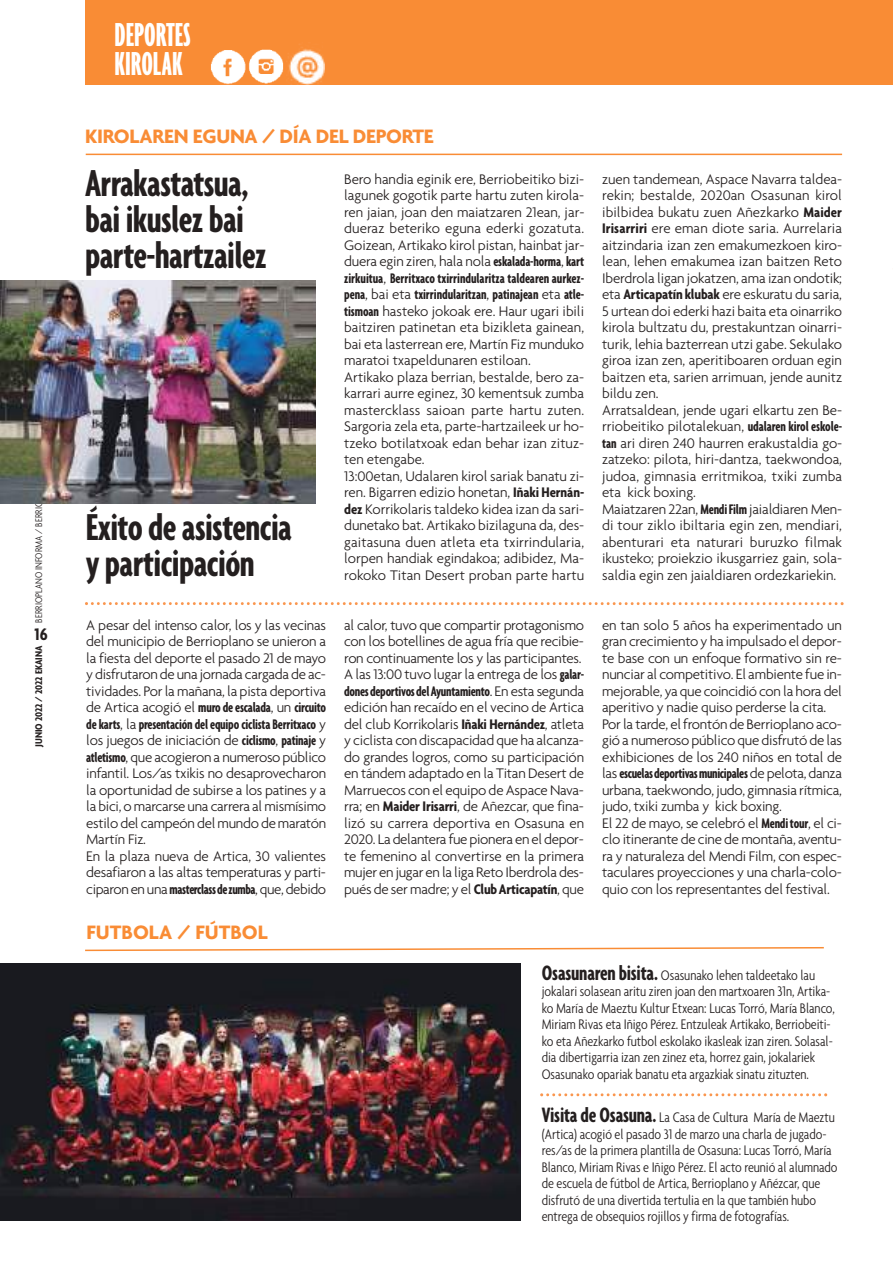
<style>
.page{position:relative;width:893px;height:1263px;background:#fff}
.page>*{position:absolute;margin:0;border:0;box-sizing:border-box;transform-origin:0 0}
.t1{font:700 extra-condensed 40.5px/36px "Agenda";letter-spacing:-.015em;color:#241f1f}
.t2{font:700 ultra-condensed 36px/28.5px "Agenda";color:#fff}
.t3{font:700 21px "Agenda";letter-spacing:-.015em;color:#f98c35}
.t4{font:700 condensed 18px "Agenda";color:#241f1f}
.t5{font:300 15px/16.5px "Agenda";letter-spacing:-.015em;color:#241f1f}
.t6{font:300 condensed 15px/16.5px "Agenda";letter-spacing:-.005em;color:#241f1f}
.t7{font:300 condensed 10.5px "Agenda";color:#241f1f}
.t8{font:700 condensed 10.5px "Agenda";color:#241f1f}
.s1{font-weight:700;font-stretch:extra-condensed}
.s2{font-weight:700;font-stretch:condensed}
.s3{font-weight:700;font-stretch:extra-condensed;font-size:22.5px}
</style>
<div class="page">
<div style="left:85px;top:0;width:808px;height:85px;background:#f98c35"></div>
<img style="left:210px;top:50px;width:36px;height:35px">
<img style="left:288px;top:47px;width:36px;height:38px">
<img style="left:249px;top:49px;width:35px;height:35px">
<img style="left:0;top:963px;width:520px;height:257px">
<svg style="left:540px;top:1093px;width:287px;height:3px"></svg>
<svg style="left:85px;top:947px;width:739px;height:5px"></svg>
<hr style="left:86px;top:154px;width:756px;height:1px;background:#f98c35">
<img style="left:0;top:280px;width:315px;height:224px">
<svg style="left:85px;top:602px;width:759px;height:3px"></svg>
<p class="t7" style="left:33px;top:623px;width:180px;rotate:-90deg">BERRIOPLANO INFORMA / BERRIOBEITIko AHOTSA</p>
<p class="t4" style="left:35px;top:623px;width:15px">16</p>
<p class="t8" style="left:33px;top:747px;width:103px;rotate:-90deg">JUNIO 2022 / 2022 EKAINA</p>
<h2 class="t2" style="left:114px;top:20px;width:78px">DEPORTES<br>KIROLAK</h2>
<h3 class="t3" style="left:85px;top:123px;width:350px">KIROLAREN EGUNA / DÍA DEL DEPORTE</h3>
<p class="t5" style="left:344px;top:170px;width:242px">Bero handia eginik ere, Berriobeitiko bizi&shy;lagunek gogotik parte hartu zuten kirola&shy;ren jaian, joan den maiatzaren 21ean, jar&shy;dueraz beteriko eguna ederki gozatuta.<br>Goizean, Artikako kirol pistan, hainbat jar&shy;duera egin ziren, hala nola <span class="s1">eskalada-horma</span>, <span class="s1">kart zirkuitua</span>, <span class="s1">Berritxaco txirrindularitza taldearen aurkez&shy;pena</span>, bai eta <span class="s1">txirrindularitzan</span>, <span class="s1">patinajean</span> eta <span class="s1">atle&shy;tismoan</span> hasteko jokoak ere. Haur ugari ibili baitziren patinetan eta bizikleta gainean, bai eta lasterrean ere, Martín Fiz munduko maratoi txapeldunaren estiloan.<br>Artikako plaza berrian, bestalde, bero za&shy;karrari aurre eginez, 30 kementsuk zumba mastercklass saioan parte hartu zuten.<br>Sargoria zela eta, parte-hartzaileek ur ho&shy;tzeko botilatxoak edan behar izan zituz&shy;ten etengabe.<br>13:00etan, Udalaren kirol sariak banatu zi&shy;ren. Bigarren edizio honetan, <span class="s2">Iñaki Hernán&shy;dez</span> Korrikolaris taldeko kidea izan da sari&shy;dunetako bat. Artikako bizilaguna da, des&shy;gaitasuna duen atleta eta txirrindularia, lorpen handiak egindakoa; adibidez, Ma&shy;rokoko Titan Desert proban parte hartu</p>
<p class="t5" style="left:602px;top:170px;width:242px">zuen tandemean, Aspace Navarra taldea&shy;rekin; bestalde, 2020an Osasunan kirol ibilbidea bukatu zuen Añezkarko <span class="s2">Maider Irisarriri</span> ere eman diote saria. Aurrelaria aitzindaria izan zen emakumezkoen kiro&shy;lean, lehen emakumea izan baitzen Reto Iberdrola ligan jokatzen, ama izan ondotik; eta <span class="s2">Articapatín klubak</span> ere eskuratu du saria, 5 urtean doi ederki hazi baita eta oinarriko kirola bultzatu du, prestakuntzan oinarri&shy;turik, lehia bazterrean utzi gabe. Sekulako giroa izan zen, aperitiboaren orduan egin baitzen eta, sarien arrimuan, jende aunitz bildu zen.<br>Arratsaldean, jende ugari elkartu zen Be&shy;rriobeitiko pilotalekuan, <span class="s1">udalaren kirol eskole&shy;tan</span> ari diren 240 haurren erakustaldia go&shy;zatzeko: pilota, hiri-dantza, taekwondoa, judoa, gimnasia erritmikoa, txiki zumba eta kick boxing.<br>Maiatzaren 22an, <span class="s1">MendiFilm</span> jaialdiaren Men&shy;di tour ziklo ibiltaria egin zen, mendiari, abenturari eta naturari buruzko filmak ikusteko; proiekzio ikusgarriez gain, sola&shy;saldia egin zen jaialdiaren ordezkariekin.</p>
<h1 class="t1" style="left:85px;top:164px;width:183px">Arrakastatsua, bai ikuslezbai parte-hartzailez</h1>
<h1 class="t1" style="left:86px;top:508px;width:208px">Éxitodeasistencia yparticipación</h1>
<p class="t5" style="left:86px;top:616px;width:241px">A pesar del intenso calor, los y las vecinas del municipio de Berrioplano se unieron a la fiesta del deporte el pasado 21 de mayo y disfrutaron de una jornada cargada de ac&shy;tividades. Por la mañana, la pista deportiva de Artica acogió el <span class="s1">murodeescalada</span>, un <span class="s1">circuito dekarts</span>, la <span class="s1">presentacióndelequipociclistaBerritxaco</span> y los juegos de iniciación de <span class="s1">ciclismo</span>, <span class="s1">patinaje</span> y <span class="s1">atletismo</span>, que acogieron a numeroso público infantil. Los/as txikis no desaprovecharon la oportunidad de subirse a los patines y a la bici, o marcarse una carrera al mismísimo estilo del campeón del mundo de maratón Martín Fiz.<br>En la plaza nueva de Artica, 30 valientes desafiaron a las altas temperaturas y parti&shy;ciparonenuna<span class="s1">masterclassdezumba</span>,que,debido</p>
<p class="t5" style="left:344px;top:616px;width:242px">al calor, tuvo que compartir protagonismo con los botellines de agua fría que recibie&shy;ron continuamente los y las participantes.<br>A las 13:00 tuvo lugar la entrega de los <span class="s1">galar&shy;donesdeportivosdelAyuntamiento</span>. En esta segunda edición han recaído en el vecino de Artica del club Korrikolaris <span class="s2">Iñaki Hernández</span>, atleta y ciclista con discapacidad que ha alcanza&shy;do grandes logros, como su participación en tándem adaptado en la Titan Desert de Marruecos con el equipo de Aspace Nava&shy;rra; en <span class="s2">Maider Irisarri</span>, de Añezcar, que fina&shy;lizó su carrera deportiva en Osasuna en 2020. La delantera fue pionera en el depor&shy;te femenino al convertirse en la primera mujer en jugar en la liga Reto Iberdrola des&shy;pués de ser madre; y el <span class="s2">ClubArticapatín</span>, que</p>
<p class="t5" style="left:602px;top:616px;width:241px">en tan solo 5 años ha experimentado un gran crecimiento y ha impulsado el depor&shy;te base con un enfoque formativo sin re&shy;nunciar al competitivo. El ambiente fue in&shy;mejorable, ya que coincidió con la hora del aperitivo y nadie quiso perderse la cita.<br>Por la tarde, el frontón de Berrioplano aco&shy;gió a numeroso público que disfrutó de las exhibiciones de los 240 niños en total de las <span class="s1">escuelasdeportivasmunicipales</span> de pelota, danza urbana, taekwondo, judo, gimnasia rítmica, judo, txiki zumba y kick boxing.<br>El 22 de mayo, se celebró el <span class="s1">Menditour</span>, el ci&shy;clo itinerante de cine de montaña, aventu&shy;ra y naturaleza del Mendi Film, con espec&shy;taculares proyecciones y una charla-colo&shy;quio con los representantes del festival.</p>
<h3 class="t3" style="left:86px;top:919px;width:183px">FUTBOLA / FÚTBOL</h3>
<p class="t6" style="left:542px;top:966px;width:295px"><span class="s3">Osasunarenbisita.</span> Osasunako lehen taldeetako lau jokalari solasean aritu ziren joan den martxoaren 31n, Artika&shy;ko María de Maeztu Kultur Etxean: Lucas Torró, María Blanco, Miriam Rivas eta Iñigo Pérez. Entzuleak Artikako, Berriobeiti&shy;ko eta Añezkarko futbol eskolako ikasleak izan ziren. Solasal&shy;dia dibertigarria izan zen zinez eta, horrez gain, jokalariek Osasunako opariak banatu eta argazkiak sinatu zituzten.</p>
<p class="t6" style="left:542px;top:1109px;width:297px"><span class="s3">Visitade Osasuna.</span> La Casa de Cultura María de Maeztu (Artica) acogió el pasado 31 de marzo una charla de jugado&shy;res/as de la primera plantilla de Osasuna: Lucas Torró, María Blanco, Miriam Rivas e Iñigo Pérez. El acto reunió al alumnado de escuela de fútbol de Artica, Berrioplano y Añézcar, que disfrutó de una divertida tertulia en la que también hubo entrega de obsequios rojillos y firma de fotografías.</p>
</div>
